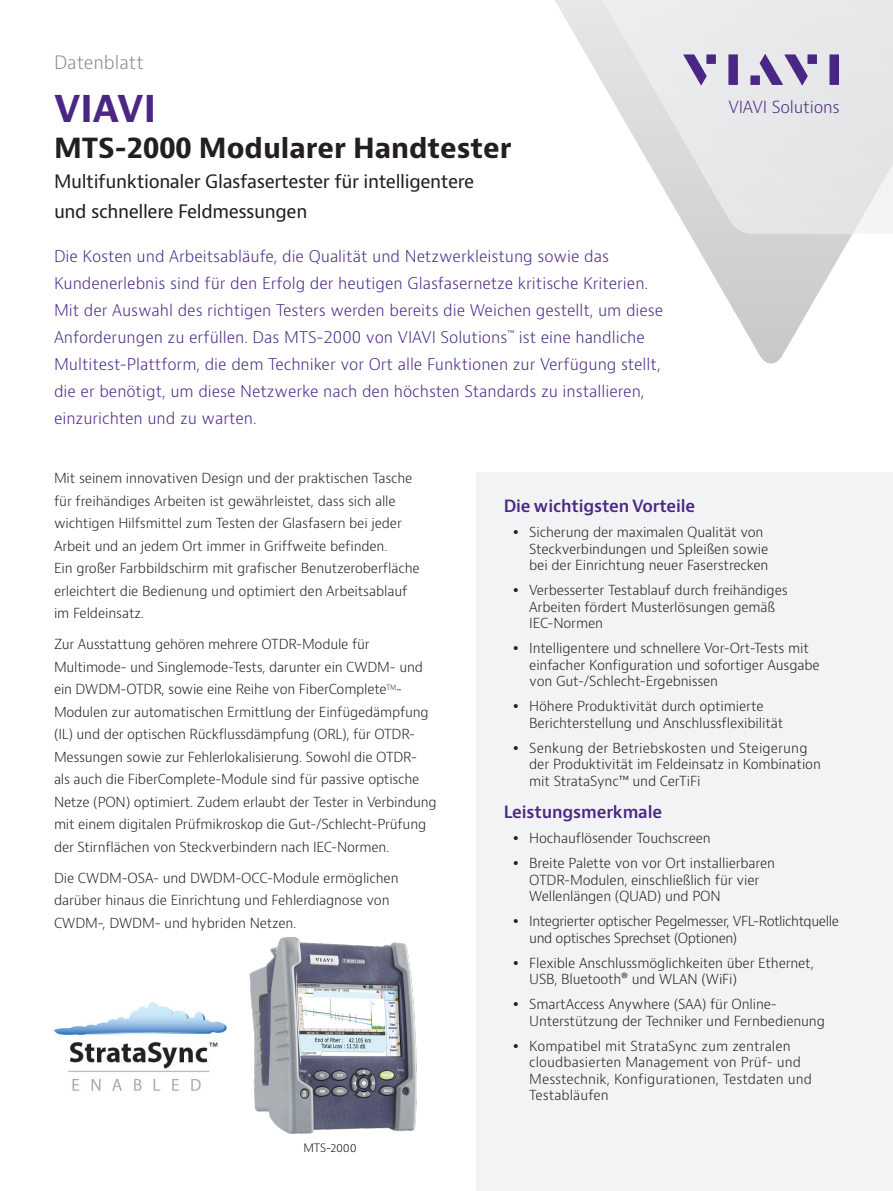
<style>
.page{position:relative;width:893px;height:1191px;background:#fff}
.page>*{position:absolute;margin:0;border:0;box-sizing:border-box;transform-origin:0 0}
.H1_Brand_Sub-Brand_2{font:700 36px "Bernino Sans";color:#4a2785}
.H2_Product_18_24{font:700 27px "Bernino Sans";color:#231f20}
.H3_Product_Descripto{font:18px/30px "Bernino Sans";letter-spacing:-.02em;color:#231f20}
.P_DocType{font:300 18px "Bernino Sans";color:#87898c}
.Key_Features_Benefit{font:600 16.5px "Bernino Sans";letter-spacing:-.01em;color:#4a2785}
.t1{font:300 16.35px "Bernino Sans";letter-spacing:-.01em;color:#4a2785}
.P_Intro_12_20{font:300 15.75px/27px "Bernino Sans";color:#4a2785}
.P_10_16{font:300 13.5px/22.5px "Bernino Sans";letter-spacing:-.01em;color:#231f20}
.P_10_16-2{font:300 13.5px/16.5px "Bernino Sans";letter-spacing:-.03em;color:#231f20}
.t2{font:300 11.25px "Bernino Sans";color:#110a0c}
</style>
<div class="page">
<svg style="left:690px;top:234px;width:162px;height:130px"></svg>
<svg style="left:555px;top:0;width:338px;height:234px"></svg>
<svg style="left:683px;top:54px;width:24px;height:31px"></svg>
<div style="left:706px;top:54px;width:10px;height:10px;background:#4a2785"></div>
<div style="left:728px;top:54px;width:10px;height:31px;background:#4a2785"></div>
<div style="left:807px;top:54px;width:10px;height:10px;background:#4a2785"></div>
<div style="left:829px;top:54px;width:10px;height:31px;background:#4a2785"></div>
<svg style="left:760px;top:54px;width:48px;height:31px"></svg>
<div style="left:750px;top:75px;width:10px;height:10px;background:#4a2785"></div>
<div style="left:477px;top:472px;width:416px;height:719px;background:#f2f3f4"></div>
<img style="left:249px;top:937px;width:168px;height:197px">
<img style="left:54px;top:1002px;width:173px;height:89px">
<p class="P_DocType" style="left:54px;top:50px;width:91px">Datenblatt</p>
<p class="H1_Brand_Sub-Brand_2" style="left:54px;top:85px;width:104px">VIAVI</p>
<p class="H2_Product_18_24" style="left:54px;top:130px;width:459px">MTS-2000 Modularer Handtester</p>
<p class="H3_Product_Descripto" style="left:54px;top:166px;width:422px">Multifunktionaler Glasfasertester für intelligentere und schnellere Feldmessungen</p>
<p class="P_Intro_12_20" style="left:54px;top:243px;width:611px">Die Kosten und Arbeitsabläufe, die Qualität und Netzwerkleistung sowie das Kundenerlebnis sind für den Erfolg der heutigen Glasfasernetze kritische Kriterien.<br>Mit der Auswahl des richtigen Testers werden bereits die Weichen gestellt, um diese Anforderungen zu erfüllen. Das MTS-2000 von VIAVI Solutions<sup>™</sup> ist eine handliche Multitest-Plattform, die dem Techniker vor Ort alle Funktionen zur Verfügung stellt, die er benötigt, um diese Netzwerke nach den höchsten Standards zu installieren, einzurichten und zu warten.</p>
<p class="t1" style="left:728px;top:96px;width:113px">VIAVI Solutions</p>
<p class="P_10_16" style="left:54px;top:467px;width:367px">Mit seinem innovativen Design und der praktischen Tasche für freihändiges Arbeiten ist gewährleistet, dass sich alle wichtigen Hilfsmittel zum Testen der Glasfasern bei jeder Arbeit und an jedem Ort immer in Griffweite befinden.<br>Ein großer Farbbildschirm mit grafischer Benutzeroberfläche erleichtert die Bedienung und optimiert den Arbeitsablauf im Feldeinsatz.</p>
<p class="P_10_16" style="left:54px;top:633px;width:384px">Zur Ausstattung gehören mehrere OTDR-Module für Multimode- und Singlemode-Tests, darunter ein CWDM- und ein DWDM-OTDR, sowie eine Reihe von FiberComplete<sup>TM</sup>-Modulen zur automatischen Ermittlung der Einfügedämpfung (IL) und der optischen Rückflussdämpfung (ORL), für OTDR-Messungen sowie zur Fehlerlokalisierung. Sowohl die OTDR-<br>als auch die FiberComplete-Module sind für passive optische Netze (PON) optimiert. Zudem erlaubt der Tester in Verbindung mit einem digitalen Prüfmikroskop die Gut-/Schlecht-Prüfung der Stirnflächen von Steckverbindern nach IEC-Normen.</p>
<p class="P_10_16" style="left:54px;top:866px;width:346px">Die CWDM-OSA- und DWDM-OCC-Module ermöglichen darüber hinaus die Einrichtung und Fehlerdiagnose von<br>CWDM-, DWDM- und hybriden Netzen.</p>
<p class="t2" style="left:303px;top:1140px;width:55px">MTS-2000</p>
<p class="Key_Features_Benefit" style="left:504px;top:495px;width:193px">Die wichtigsten Vorteile</p>
<p class="P_10_16" style="left:529px;top:524px;width:241px;line-height:16.5px">Sicherung der maximalen Qualität von<br>Steckverbindungen und Spleißen sowie bei der Einrichtung neuer Faserstrecken</p>
<p class="P_10_16" style="left:529px;top:582px;width:260px;line-height:16.5px">Verbesserter Testablauf durch freihändiges<br>Arbeiten fördert Musterlösungen gemäß<br>IEC-Normen</p>
<p class="P_10_16" style="left:529px;top:640px;width:292px;line-height:16.5px">Intelligentere und schnellere Vor-Ort-Tests mit einfacher Konfiguration und sofortiger Ausgabe von Gut-/Schlecht-Ergebnissen</p>
<p class="P_10_16" style="left:529px;top:698px;width:256px;line-height:16.5px">Höhere Produktivität durch optimierte<br>Berichterstellung und Anschlussflexibilität</p>
<p class="P_10_16" style="left:529px;top:739px;width:293px;line-height:16.5px">Senkung der Betriebskosten und Steigerung der Produktivität im Feldeinsatz in Kombination mit StrataSync™ und CerTiFi</p>
<p class="Key_Features_Benefit" style="left:504px;top:801px;width:160px">Leistungsmerkmale</p>
<p class="P_10_16" style="left:529px;top:827px;width:183px">Hochauflösender Touchscreen</p>
<p class="P_10_16" style="left:529px;top:855px;width:247px;line-height:16.5px">Breite Palette von vor Ort installierbaren<br>OTDR-Modulen, einschließlich für vier<br>Wellenlängen (QUAD) und PON</p>
<p class="P_10_16-2" style="left:529px;top:913px;width:311px">Integrierter optischer Pegelmesser, VFL-Rotlichtquelle und optisches Sprechset (Optionen)</p>
<p class="P_10_16" style="left:529px;top:954px;width:286px;line-height:16.5px">Flexible Anschlussmöglichkeiten über Ethernet,<br>USB, Bluetooth® und WLAN (WiFi)</p>
<p class="P_10_16" style="left:529px;top:996px;width:297px;line-height:16.5px">SmartAccess Anywhere (SAA) für Online-<br>Unterstützung der Techniker und Fernbedienung</p>
<p class="P_10_16" style="left:529px;top:1037px;width:284px;line-height:16.5px">Kompatibel mit StrataSync zum zentralen cloudbasierten Management von Prüf- und Messtechnik, Konfigurationen, Testdaten und Testabläufen</p>
</div>
